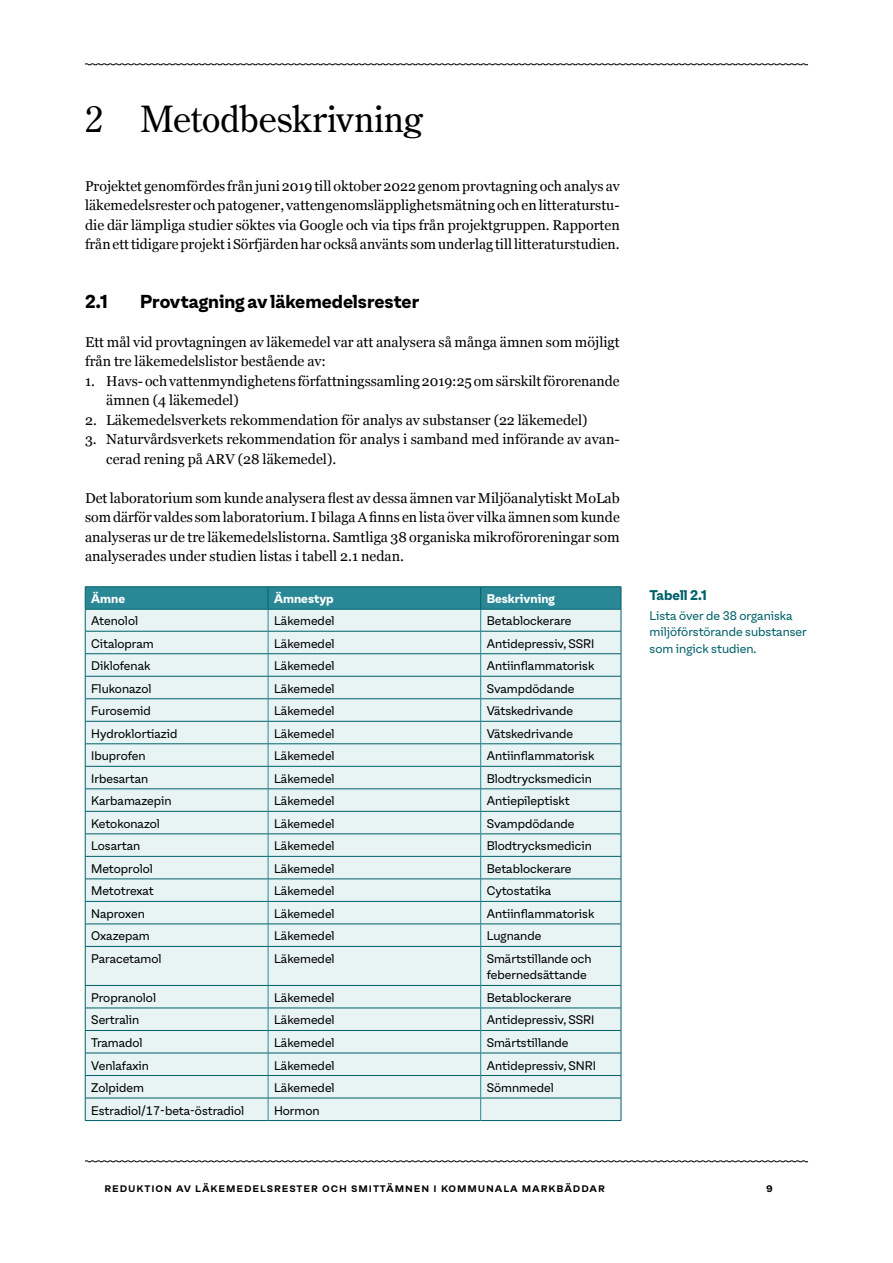
<style>
.page{position:relative;width:893px;height:1263px;background:#fff}
.page>*{position:absolute;margin:0;border:0;box-sizing:border-box;transform-origin:0 0}
.t1{font:36px "Century Old Style Std";letter-spacing:-.01em;color:#000}
.t2{font:700 18px "Oli Grotesk L";letter-spacing:-.005em;color:#000}
.t3{font:14.25px/19.5px "Georgia";color:#000}
.t4{font:700 13.5px "Oli Grotesk L";color:#00616a}
.t5{font:12px/16.5px "Oli Grotesk L";color:#000}
.t6{font:12px/16.5px "Oli Grotesk L";color:#00616a}
.t7{font:500 12px "Oli Grotesk L";letter-spacing:.075em;color:#000}
.t8{font:700 12px "Oli Grotesk L";color:#fff}
</style>
<div class="page">
<svg style="left:85px;top:1160px;width:723px;height:2px"></svg>
<svg style="left:85px;top:63px;width:723px;height:3px"></svg>
<div style="left:86px;top:947px;width:535px;height:173px;background:#e7f4f3"></div>
<hr style="left:85px;top:946px;width:183px;height:1px;background:#00616a">
<hr style="left:85px;top:947px;width:1px;height:38px;background:#00616a">
<hr style="left:268px;top:946px;width:213px;height:1px;background:#00616a">
<hr style="left:481px;top:946px;width:140px;height:1px;background:#00616a">
<hr style="left:621px;top:947px;width:1px;height:38px;background:#00616a">
<hr style="left:85px;top:985px;width:183px;height:1px;background:#00616a">
<hr style="left:268px;top:985px;width:213px;height:1px;background:#00616a">
<hr style="left:481px;top:985px;width:140px;height:1px;background:#00616a">
<hr style="left:85px;top:1008px;width:183px;height:1px;background:#00616a">
<hr style="left:268px;top:1008px;width:213px;height:1px;background:#00616a">
<hr style="left:481px;top:1008px;width:140px;height:1px;background:#00616a">
<hr style="left:85px;top:1030px;width:183px;height:1px;background:#00616a">
<hr style="left:268px;top:1030px;width:213px;height:1px;background:#00616a">
<hr style="left:481px;top:1030px;width:140px;height:1px;background:#00616a">
<hr style="left:85px;top:1053px;width:183px;height:1px;background:#00616a">
<hr style="left:268px;top:1053px;width:213px;height:1px;background:#00616a">
<hr style="left:481px;top:1053px;width:140px;height:1px;background:#00616a">
<hr style="left:85px;top:1075px;width:183px;height:1px;background:#00616a">
<hr style="left:268px;top:1075px;width:213px;height:1px;background:#00616a">
<hr style="left:481px;top:1075px;width:140px;height:1px;background:#00616a">
<hr style="left:85px;top:1098px;width:183px;height:1px;background:#00616a">
<svg style="left:85px;top:986px;width:1px;height:134px"></svg>
<hr style="left:268px;top:1098px;width:213px;height:1px;background:#00616a">
<hr style="left:481px;top:1098px;width:140px;height:1px;background:#00616a">
<svg style="left:621px;top:986px;width:1px;height:134px"></svg>
<hr style="left:85px;top:1120px;width:183px;height:1px;background:#00616a">
<hr style="left:268px;top:1120px;width:213px;height:1px;background:#00616a">
<hr style="left:481px;top:1120px;width:140px;height:1px;background:#00616a">
<svg style="left:85px;top:587px;width:537px;height:359px;background:#d0e6e6"></svg>
<hr style="left:268px;top:947px;width:1px;height:38px;background:#2a8896">
<hr style="left:480px;top:947px;width:1px;height:38px;background:#2a8896">
<svg style="left:268px;top:986px;width:1px;height:134px"></svg>
<svg style="left:480px;top:986px;width:1px;height:134px"></svg>
<hr style="left:85px;top:586px;width:183px;height:1px;background:#00616a">
<hr style="left:268px;top:586px;width:213px;height:1px;background:#00616a">
<hr style="left:481px;top:586px;width:140px;height:1px;background:#00616a">
<hr style="left:85px;top:609px;width:183px;height:1px;background:#00616a">
<hr style="left:268px;top:609px;width:213px;height:1px;background:#00616a">
<hr style="left:481px;top:609px;width:140px;height:1px;background:#00616a">
<h1 class="t1" style="left:85px;top:96px;width:340px">2 Metodbeskrivning</h1>
<p class="t3" style="left:85px;top:175px;width:536px;text-align:justify">Projektet genomfördes från juni 2019 till oktober 2022 genom provtagning och analys av läkemedelsrester och patogener, vattengenomsläpplighetsmätning och en litteraturstu&shy;die där lämpliga studier söktes via Google och via tips från projektgruppen. Rapporten från ett tidigare projekt i Sörfjärden har också använts som underlag till litteraturstudien.</p>
<p class="t2" style="left:85px;top:287px;width:24px">2.1</p>
<p class="t2" style="left:140px;top:287px;width:280px">Provtagning av läkemedelsrester</p>
<p class="t3" style="left:85px;top:331px;width:536px">Ett mål vid provtagningen av läkemedel var att analysera så många ämnen som möjligt från tre läkemedelslistor bestående av:</p>
<p class="t3" style="left:106px;top:370px;width:515px;text-indent:-21px">1. Havs- och vattenmyndighetens författningssamling 2019:25 om särskilt förorenande ämnen (4 läkemedel)</p>
<p class="t3" style="left:85px;top:409px;width:504px">2. Läkemedelsverkets rekommendation för analys av substanser (22 läkemedel)</p>
<p class="t3" style="left:106px;top:429px;width:515px;text-indent:-21px">3. Naturvårdsverkets rekommendation för analys i samband med införande av avan&shy;cerad rening på ARV (28 läkemedel).</p>
<p class="t3" style="left:85px;top:487px;width:536px;text-align:justify">Det laboratorium som kunde analysera flest av dessa ämnen var Miljöanalytiskt MoLab som därför valdes som laboratorium. I bilaga A finns en lista över vilka ämnen som kunde analyseras ur de tre läkemedelslistorna. Samtliga 38 organiska mikroföroreningar som analyserades under studien listas i tabell 2.1 nedan.</p>
<p class="t8" style="left:91px;top:590px;width:35px">Ämne</p>
<p class="t8" style="left:274px;top:590px;width:61px">Ämnestyp</p>
<p class="t8" style="left:487px;top:590px;width:70px">Beskrivning</p>
<p class="t5" style="left:91px;top:612px;width:48px">Atenolol</p>
<p class="t5" style="left:274px;top:612px;width:62px">Läkemedel</p>
<p class="t5" style="left:487px;top:612px;width:86px">Betablockerare</p>
<p class="t5" style="left:91px;top:634px;width:64px">Citalopram</p>
<p class="t5" style="left:274px;top:634px;width:62px">Läkemedel</p>
<p class="t5" style="left:487px;top:634px;width:109px">Antidepressiv, SSRI</p>
<p class="t5" style="left:91px;top:657px;width:61px">Diklofenak</p>
<p class="t5" style="left:274px;top:657px;width:62px">Läkemedel</p>
<p class="t5" style="left:487px;top:657px;width:109px">Antiinflammatorisk</p>
<p class="t5" style="left:91px;top:679px;width:62px">Flukonazol</p>
<p class="t5" style="left:274px;top:679px;width:62px">Läkemedel</p>
<p class="t5" style="left:487px;top:679px;width:89px">Svampdödande</p>
<p class="t5" style="left:91px;top:702px;width:61px">Furosemid</p>
<p class="t5" style="left:274px;top:702px;width:62px">Läkemedel</p>
<p class="t5" style="left:487px;top:702px;width:88px">Vätskedrivande</p>
<p class="t5" style="left:91px;top:724px;width:88px">Hydroklortiazid</p>
<p class="t5" style="left:274px;top:724px;width:62px">Läkemedel</p>
<p class="t5" style="left:487px;top:724px;width:88px">Vätskedrivande</p>
<p class="t5" style="left:91px;top:747px;width:56px">Ibuprofen</p>
<p class="t5" style="left:274px;top:747px;width:62px">Läkemedel</p>
<p class="t5" style="left:487px;top:747px;width:109px">Antiinflammatorisk</p>
<p class="t5" style="left:91px;top:769px;width:59px">Irbesartan</p>
<p class="t5" style="left:274px;top:769px;width:62px">Läkemedel</p>
<p class="t5" style="left:487px;top:769px;width:107px">Blodtrycksmedicin</p>
<p class="t5" style="left:91px;top:792px;width:82px">Karbamazepin</p>
<p class="t5" style="left:274px;top:792px;width:62px">Läkemedel</p>
<p class="t5" style="left:487px;top:792px;width:84px">Antiepileptiskt</p>
<p class="t5" style="left:91px;top:814px;width:70px">Ketokonazol</p>
<p class="t5" style="left:274px;top:814px;width:62px">Läkemedel</p>
<p class="t5" style="left:487px;top:814px;width:89px">Svampdödande</p>
<p class="t5" style="left:91px;top:837px;width:51px">Losartan</p>
<p class="t5" style="left:274px;top:837px;width:62px">Läkemedel</p>
<p class="t5" style="left:487px;top:837px;width:107px">Blodtrycksmedicin</p>
<p class="t5" style="left:91px;top:859px;width:63px">Metoprolol</p>
<p class="t5" style="left:274px;top:859px;width:62px">Läkemedel</p>
<p class="t5" style="left:487px;top:859px;width:86px">Betablockerare</p>
<p class="t5" style="left:91px;top:882px;width:64px">Metotrexat</p>
<p class="t5" style="left:274px;top:882px;width:62px">Läkemedel</p>
<p class="t5" style="left:487px;top:882px;width:66px">Cytostatika</p>
<p class="t5" style="left:91px;top:904px;width:55px">Naproxen</p>
<p class="t5" style="left:274px;top:904px;width:62px">Läkemedel</p>
<p class="t5" style="left:487px;top:904px;width:109px">Antiinflammatorisk</p>
<p class="t5" style="left:91px;top:927px;width:60px">Oxazepam</p>
<p class="t5" style="left:274px;top:927px;width:62px">Läkemedel</p>
<p class="t5" style="left:487px;top:927px;width:56px">Lugnande</p>
<p class="t5" style="left:91px;top:949px;width:72px">Paracetamol</p>
<p class="t5" style="left:274px;top:949px;width:62px">Läkemedel</p>
<p class="t5" style="left:487px;top:949px;width:106px">Smärtstillande och febernedsättande</p>
<p class="t5" style="left:91px;top:988px;width:66px">Propranolol</p>
<p class="t5" style="left:274px;top:988px;width:62px">Läkemedel</p>
<p class="t5" style="left:487px;top:988px;width:86px">Betablockerare</p>
<p class="t5" style="left:91px;top:1011px;width:50px">Sertralin</p>
<p class="t5" style="left:274px;top:1011px;width:62px">Läkemedel</p>
<p class="t5" style="left:487px;top:1011px;width:109px">Antidepressiv, SSRI</p>
<p class="t5" style="left:91px;top:1033px;width:53px">Tramadol</p>
<p class="t5" style="left:274px;top:1033px;width:62px">Läkemedel</p>
<p class="t5" style="left:487px;top:1033px;width:83px">Smärtstillande</p>
<p class="t5" style="left:91px;top:1056px;width:59px">Venlafaxin</p>
<p class="t5" style="left:274px;top:1056px;width:62px">Läkemedel</p>
<p class="t5" style="left:487px;top:1056px;width:111px">Antidepressiv, SNRI</p>
<p class="t5" style="left:91px;top:1078px;width:54px">Zolpidem</p>
<p class="t5" style="left:274px;top:1078px;width:62px">Läkemedel</p>
<p class="t5" style="left:487px;top:1078px;width:69px">Sömnmedel</p>
<p class="t5" style="left:91px;top:1101px;width:155px">Estradiol/17-beta-östradiol</p>
<p class="t5" style="left:274px;top:1101px;width:47px">Hormon</p>
<p class="t4" style="left:649px;top:585px;width:59px">Tabell 2.1</p>
<p class="t6" style="left:649px;top:606px;width:159px">Lista över de 38 organiska miljöförstörande substanser som ingick studien.</p>
<p class="t7" style="left:105px;top:1178px;width:502px">Reduktion av läkemedelsrester och smittämnen i kommunala markbäddar</p>
<p class="t7" style="left:766px;top:1178px;width:8px">9</p>
</div>
